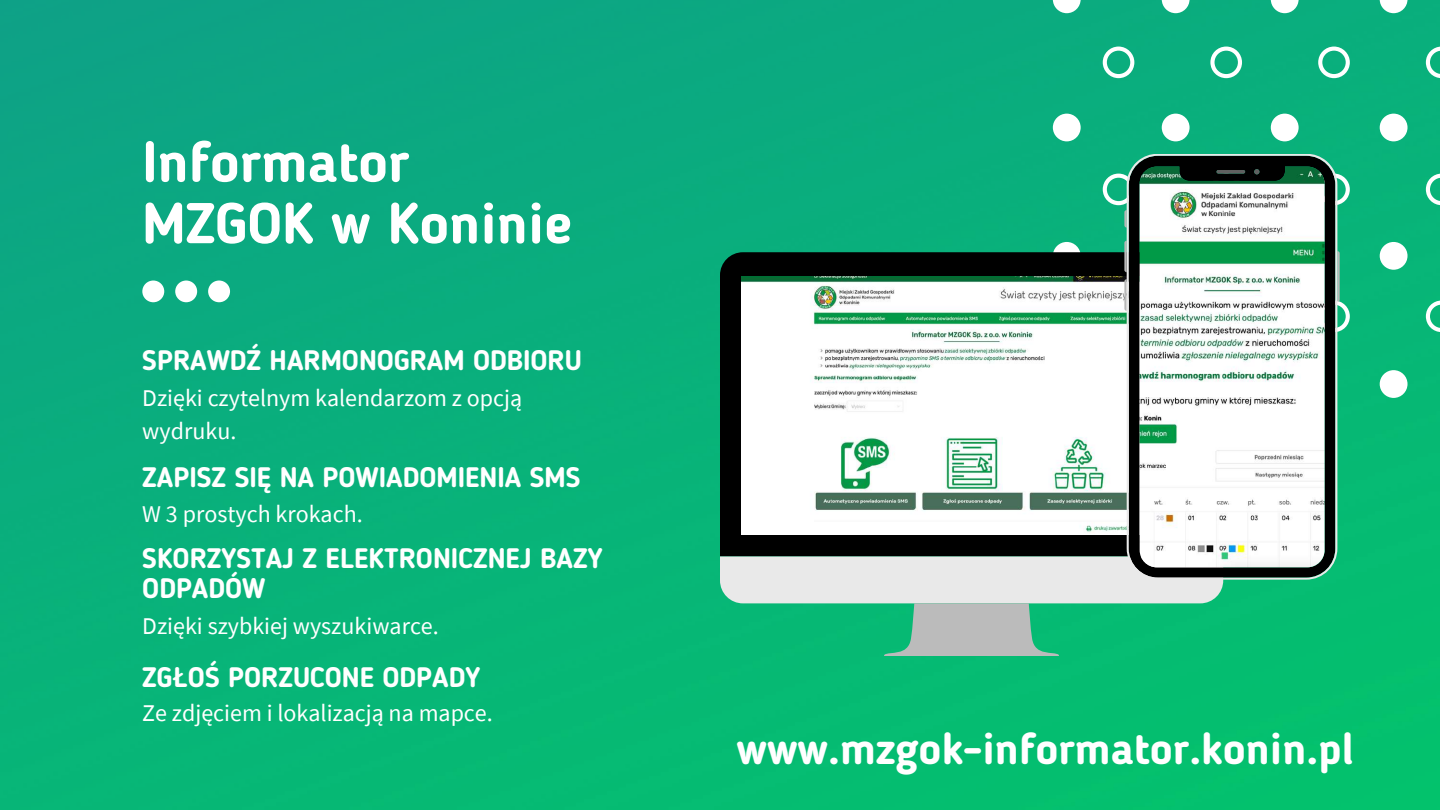
<style>
.page{position:relative;width:1440px;height:810px;background:#fff}
.page>*{position:absolute;margin:0;border:0;box-sizing:border-box;transform-origin:0 0}
.t1{font:700 57px/61.5px "Blogger Sans";color:#fff}
.t2{font:700 44px "Blogger Sans";color:#fff}
.t3{font:700 28px/30px "Blogger Sans";color:#fff}
.t4{font:24px/33px "Source Sans Pro";color:#fff}
</style>
<div class="page">
<img style="left:0;top:0;width:1440px;height:810px">
<div style="left:1408px;top:0;width:32px;height:332px;background:#08b279"></div>
<svg style="left:1053px;top:0;width:355px;height:398px;fill:#09af7c"></svg>
<svg style="left:142px;top:281px;width:88px;height:21px"></svg>
<div style="left:720px;top:252px;width:407px;height:304px;background:#000"></div>
<svg style="left:720px;top:556px;width:503px;height:100px"></svg>
<img style="left:741px;top:276px;width:386px;height:258px">
<svg style="left:1124px;top:210px;width:3px;height:18px"></svg>
<svg style="left:1124px;top:241px;width:3px;height:31px"></svg>
<svg style="left:1124px;top:279px;width:3px;height:32px"></svg>
<svg style="left:1337px;top:251px;width:2px;height:51px"></svg>
<svg style="left:1127px;top:154px;width:210px;height:426px"></svg>
<h1 class="t1" style="left:142px;top:136px;width:431px">Informator<br>MZGOK w Koninie</h1>
<p class="t3" style="left:142px;top:347px;width:441px">SPRAWDŹ HARMONOGRAM ODBIORU</p>
<p class="t4" style="left:142px;top:381px;width:381px">Dzięki czytelnym kalendarzom z opcją wydruku.</p>
<p class="t3" style="left:142px;top:465px;width:440px">ZAPISZ SIĘ NA POWIADOMIENIA SMS</p>
<p class="t4" style="left:142px;top:497px;width:222px">W 3 prostych krokach.</p>
<p class="t3" style="left:142px;top:545px;width:462px">SKORZYSTAJ Z ELEKTRONICZNEJ BAZY<br>ODPADÓW</p>
<p class="t4" style="left:142px;top:609px;width:298px">Dzięki szybkiej wyszukiwarce.</p>
<p class="t3" style="left:142px;top:665px;width:339px">ZGŁOŚ PORZUCONE ODPADY</p>
<p class="t4" style="left:142px;top:696px;width:352px">Ze zdjęciem i lokalizacją na mapce.</p>
<h2 class="t2" style="left:737px;top:731px;width:619px">www.mzgok-informator.konin.pl</h2>
</div>
